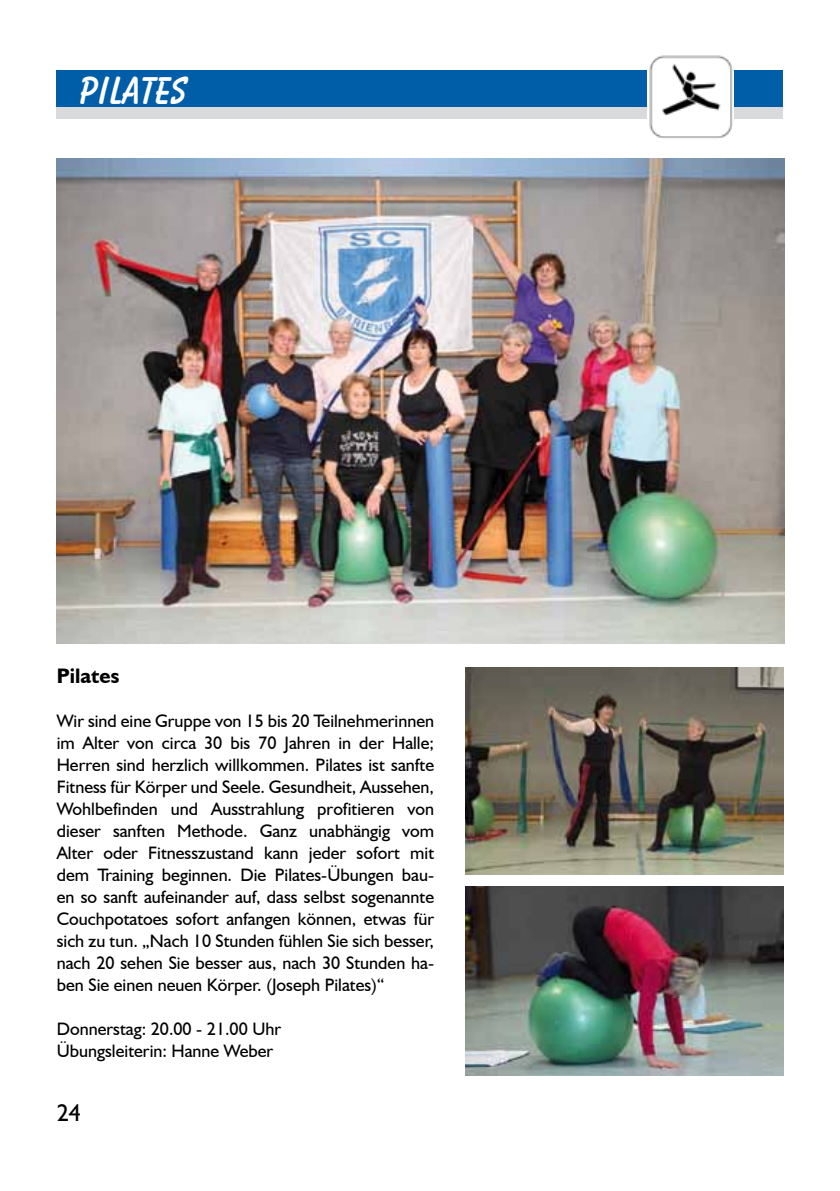
<style>
.page{position:relative;width:840px;height:1191px;background:#fff}
.page>*{position:absolute;margin:0;border:0;box-sizing:border-box;transform-origin:0 0}
.t1{font:700 40px "Balloon BT";color:#fff}
.t2{font:24px "Humanist 521 BT";color:#000}
.t3{font:700 21px "Humanist 521 BT";color:#000}
.t4{font:18px/22px "Humanist 521 BT";color:#000;text-align:justify}
</style>
<div class="page">
<div style="left:57px;top:70px;width:725px;height:40px;background:#005ea8"></div>
<div style="left:57px;top:108px;width:725px;height:11px;background:#d9dadb"></div>
<img style="left:647px;top:55px;width:86px;height:84px">
<img style="left:57px;top:159px;width:727px;height:484px">
<img style="left:465px;top:886px;width:317px;height:189px">
<img style="left:465px;top:667px;width:317px;height:207px">
<h1 class="t1" style="left:79px;top:67px;width:109px">PILATES</h1>
<p class="t3" style="left:57px;top:663px;width:64px">Pilates</p>
<p class="t4" style="left:57px;top:710px;width:379px">Wir sind eine Gruppe von 15 bis 20 Teilnehmerinnen im Alter von circa 30 bis 70 Jahren in der Halle; Herren sind herzlich willkommen. Pilates ist sanfte Fitness für Körper und Seele. Gesundheit, Aussehen, Wohlbefinden und Ausstrahlung profitieren von dieser sanften Methode. Ganz unabhängig vom Alter oder Fitnesszustand kann jeder sofort mit dem Training beginnen. Die Pilates-Übungen bau&shy;en so sanft aufeinander auf, dass selbst sogenannte Couchpotatoes sofort anfangen können, etwas für sich zu tun. „Nach 10 Stunden fühlen Sie sich besser, nach 20 sehen Sie besser aus, nach 30 Stunden ha&shy;ben Sie einen neuen Körper. (Joseph Pilates)“</p>
<p class="t4" style="left:57px;top:1017px;width:226px">Donnerstag: 20.00 - 21.00 Uhr<br>Übungsleiterin: Hanne Weber</p>
<h2 class="t2" style="left:57px;top:1098px;width:26px">24</h2>
</div>
